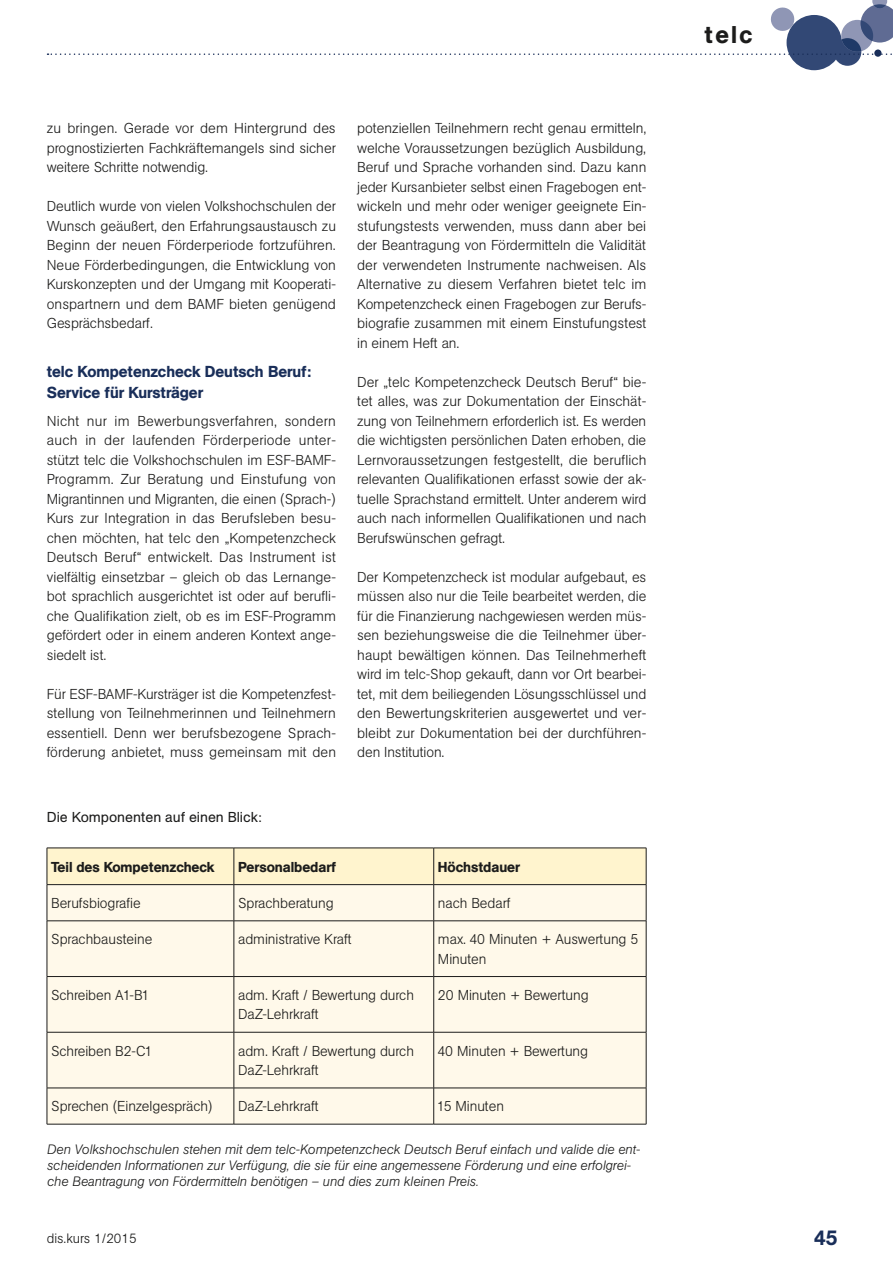
<style>
.page{position:relative;width:893px;height:1263px;background:#fff}
.page>*{position:absolute;margin:0;border:0;box-sizing:border-box;transform-origin:0 0}
.t1{font:500 24px "AG Buch BQ";color:#1c1c1b}
.t2{font:500 21px "AG Buch BQ";color:#192e59}
.t3{font:500 15.75px/21px "AG Book Pro";letter-spacing:-.005em;color:#192e59}
.t4{font:300 14.25px/19.5px "AG Book Pro";letter-spacing:-.005em;color:#1c1c1b;text-align:justify}
.t5{font:500 14.25px "AG Buch BQ";letter-spacing:-.005em;color:#1c1c1b}
.t6{font:14.25px "AG Book Pro";letter-spacing:-.005em;color:#1c1c1b}
.t7{font:italic 300 13.5px/15.8px "AG Book Pro";letter-spacing:-.005em;color:#1c1c1b}
.t8{font:300 13.5px "AG Book Pro";color:#1c1c1b}
</style>
<div class="page">
<svg style="left:48px;top:0;width:845px;height:70px"></svg>
<div style="left:48px;top:849px;width:598px;height:35px;background:#fff4ce"></div>
<div style="left:48px;top:885px;width:598px;height:239px;background:#fff9ea"></div>
<hr style="left:47px;top:848px;width:187px;height:1px;background:#1c1c1b">
<hr style="left:47px;top:848px;width:1px;height:36px;background:#1c1c1b">
<hr style="left:234px;top:848px;width:200px;height:1px;background:#1c1c1b">
<hr style="left:234px;top:848px;width:1px;height:36px;background:#1c1c1b">
<hr style="left:434px;top:848px;width:212px;height:1px;background:#1c1c1b">
<hr style="left:433px;top:848px;width:1px;height:36px;background:#1c1c1b">
<hr style="left:646px;top:848px;width:1px;height:36px;background:#1c1c1b">
<hr style="left:47px;top:884px;width:187px;height:1px;background:#1c1c1b">
<hr style="left:47px;top:885px;width:1px;height:36px;background:#1c1c1b">
<hr style="left:234px;top:884px;width:200px;height:1px;background:#1c1c1b">
<hr style="left:234px;top:885px;width:1px;height:36px;background:#1c1c1b">
<hr style="left:434px;top:884px;width:212px;height:1px;background:#1c1c1b">
<hr style="left:433px;top:885px;width:1px;height:36px;background:#1c1c1b">
<hr style="left:646px;top:885px;width:1px;height:36px;background:#1c1c1b">
<hr style="left:47px;top:920px;width:187px;height:1px;background:#1c1c1b">
<hr style="left:47px;top:921px;width:1px;height:55px;background:#1c1c1b">
<hr style="left:234px;top:920px;width:200px;height:1px;background:#1c1c1b">
<hr style="left:234px;top:921px;width:1px;height:55px;background:#1c1c1b">
<hr style="left:434px;top:920px;width:212px;height:1px;background:#1c1c1b">
<hr style="left:433px;top:921px;width:1px;height:55px;background:#1c1c1b">
<hr style="left:646px;top:921px;width:1px;height:55px;background:#1c1c1b">
<hr style="left:47px;top:976px;width:187px;height:1px;background:#1c1c1b">
<hr style="left:47px;top:977px;width:1px;height:55px;background:#1c1c1b">
<hr style="left:234px;top:976px;width:200px;height:1px;background:#1c1c1b">
<hr style="left:234px;top:977px;width:1px;height:55px;background:#1c1c1b">
<hr style="left:434px;top:976px;width:212px;height:1px;background:#1c1c1b">
<hr style="left:433px;top:977px;width:1px;height:55px;background:#1c1c1b">
<hr style="left:646px;top:977px;width:1px;height:55px;background:#1c1c1b">
<hr style="left:47px;top:1032px;width:187px;height:1px;background:#1c1c1b">
<hr style="left:47px;top:1032px;width:1px;height:56px;background:#1c1c1b">
<hr style="left:234px;top:1032px;width:200px;height:1px;background:#1c1c1b">
<hr style="left:234px;top:1032px;width:1px;height:56px;background:#1c1c1b">
<hr style="left:434px;top:1032px;width:212px;height:1px;background:#1c1c1b">
<hr style="left:433px;top:1032px;width:1px;height:56px;background:#1c1c1b">
<hr style="left:646px;top:1032px;width:1px;height:56px;background:#1c1c1b">
<hr style="left:47px;top:1088px;width:187px;height:1px;background:#1c1c1b">
<hr style="left:47px;top:1088px;width:1px;height:36px;background:#1c1c1b">
<hr style="left:234px;top:1088px;width:200px;height:1px;background:#1c1c1b">
<hr style="left:234px;top:1088px;width:1px;height:36px;background:#1c1c1b">
<hr style="left:434px;top:1088px;width:212px;height:1px;background:#1c1c1b">
<hr style="left:433px;top:1088px;width:1px;height:36px;background:#1c1c1b">
<hr style="left:646px;top:1088px;width:1px;height:36px;background:#1c1c1b">
<hr style="left:47px;top:1124px;width:187px;height:1px;background:#1c1c1b">
<hr style="left:234px;top:1124px;width:200px;height:1px;background:#1c1c1b">
<hr style="left:434px;top:1124px;width:212px;height:1px;background:#1c1c1b">
<p class="t4" style="left:47px;top:118px;width:291px">zu bringen. Gerade vor dem Hintergrund des prognostizierten Fachkräftemangels sind sicher weitere Schritte notwendig.</p>
<p class="t4" style="left:47px;top:196px;width:291px">Deutlich wurde von vielen Volkshochschulen der Wunsch geäußert, den Erfahrungsaustausch zu Beginn der neuen Förderperiode fortzuführen.<br>Neue Förderbedingungen, die Entwicklung von Kurskonzepten und der Umgang mit Kooperati&shy;onspartnern und dem BAMF bieten genügend Gesprächsbedarf.</p>
<p class="t3" style="left:47px;top:361px;width:266px">telc Kompetenzcheck Deutsch Beruf:<br>Service für Kursträger</p>
<p class="t4" style="left:47px;top:411px;width:291px">Nicht nur im Bewerbungsverfahren, sondern auch in der laufenden Förderperiode unter&shy;stützt telc die Volkshochschulen im ESF-BAMF-Programm. Zur Beratung und Einstufung von Migrantinnen und Migranten, die einen (Sprach-)<br>Kurs zur Integration in das Berufsleben besu&shy;chen möchten, hat telc den „Kompetenzcheck Deutsch Beruf“ entwickelt. Das Instrument ist vielfältig einsetzbar – gleich ob das Lernange&shy;bot sprachlich ausgerichtet ist oder auf berufli&shy;che Qualifikation zielt, ob es im ESF-Programm gefördert oder in einem anderen Kontext ange&shy;siedelt ist.</p>
<p class="t4" style="left:47px;top:684px;width:291px">Für ESF-BAMF-Kursträger ist die Kompetenzfest&shy;stellung von Teilnehmerinnen und Teilnehmern essentiell. Denn wer berufsbezogene Sprach&shy;förderung anbietet, muss gemeinsam mit den</p>
<p class="t4" style="left:357px;top:118px;width:291px">potenziellen Teilnehmern recht genau ermitteln, welche Voraussetzungen bezüglich Ausbildung, Beruf und Sprache vorhanden sind. Dazu kann jeder Kursanbieter selbst einen Fragebogen ent&shy;wickeln und mehr oder weniger geeignete Ein&shy;stufungstests verwenden, muss dann aber bei der Beantragung von Fördermitteln die Validität der verwendeten Instrumente nachweisen. Als Alternative zu diesem Verfahren bietet telc im Kompetenzcheck einen Fragebogen zur Berufs&shy;biografie zusammen mit einem Einstufungstest in einem Heft an.</p>
<p class="t4" style="left:357px;top:372px;width:291px">Der „telc Kompetenzcheck Deutsch Beruf“ bie&shy;tet alles, was zur Dokumentation der Einschät&shy;zung von Teilnehmern erforderlich ist. Es werden die wichtigsten persönlichen Daten erhoben, die Lernvoraussetzungen festgestellt, die beruflich relevanten Qualifikationen erfasst sowie der ak&shy;tuelle Sprachstand ermittelt. Unter anderem wird auch nach informellen Qualifikationen und nach Berufswünschen gefragt.</p>
<p class="t4" style="left:357px;top:567px;width:291px">Der Kompetenzcheck ist modular aufgebaut, es müssen also nur die Teile bearbeitet werden, die für die Finanzierung nachgewiesen werden müs&shy;sen beziehungsweise die die Teilnehmer über&shy;haupt bewältigen können. Das Teilnehmerheft wird im telc-Shop gekauft, dann vor Ort bearbei&shy;tet, mit dem beiliegenden Lösungsschlüssel und den Bewertungskriterien ausgewertet und ver&shy;bleibt zur Dokumentation bei der durchführen&shy;den Institution.</p>
<p class="t6" style="left:47px;top:808px;width:216px">Die Komponenten auf einen Blick:</p>
<p class="t5" style="left:51px;top:858px;width:165px">Teil des Kompetenzcheck</p>
<p class="t5" style="left:238px;top:858px;width:100px">Personalbedarf</p>
<p class="t5" style="left:438px;top:858px;width:84px">Höchstdauer</p>
<p class="t4" style="left:51px;top:893px;width:91px">Berufsbiografie</p>
<p class="t4" style="left:238px;top:893px;width:97px">Sprachberatung</p>
<p class="t4" style="left:438px;top:893px;width:74px">nach Bedarf</p>
<p class="t4" style="left:51px;top:929px;width:103px">Sprachbausteine</p>
<p class="t4" style="left:238px;top:929px;width:115px">administrative Kraft</p>
<p class="t4" style="left:438px;top:929px;width:202px">max. 40 Minuten + Auswertung 5<br>Minuten</p>
<p class="t4" style="left:51px;top:985px;width:99px">Schreiben A1-B1</p>
<p class="t4" style="left:238px;top:985px;width:177px">adm. Kraft / Bewertung durch<br>DaZ-Lehrkraft</p>
<p class="t4" style="left:438px;top:985px;width:152px">20 Minuten + Bewertung</p>
<p class="t4" style="left:51px;top:1041px;width:102px">Schreiben B2-C1</p>
<p class="t4" style="left:238px;top:1041px;width:177px">adm. Kraft / Bewertung durch<br>DaZ-Lehrkraft</p>
<p class="t4" style="left:438px;top:1041px;width:152px">40 Minuten + Bewertung</p>
<p class="t4" style="left:51px;top:1096px;width:163px">Sprechen (Einzelgespräch)</p>
<p class="t4" style="left:238px;top:1096px;width:82px">DaZ-Lehrkraft</p>
<p class="t4" style="left:438px;top:1096px;width:68px">15 Minuten</p>
<p class="t7" style="left:47px;top:1141px;width:595px">Den Volkshochschulen stehen mit dem telc-Kompetenzcheck Deutsch Beruf einfach und valide die ent&shy;scheidenden Informationen zur Verfügung, die sie für eine angemessene Förderung und eine erfolgrei&shy;che Beantragung von Fördermitteln benötigen – und dies zum kleinen Preis.</p>
<h1 class="t1" style="left:704px;top:20px;width:50px">telc</h1>
<p class="t8" style="left:47px;top:1230px;width:91px">dis.kurs 1/2015</p>
<h2 class="t2" style="left:814px;top:1225px;width:25px">45</h2>
</div>
